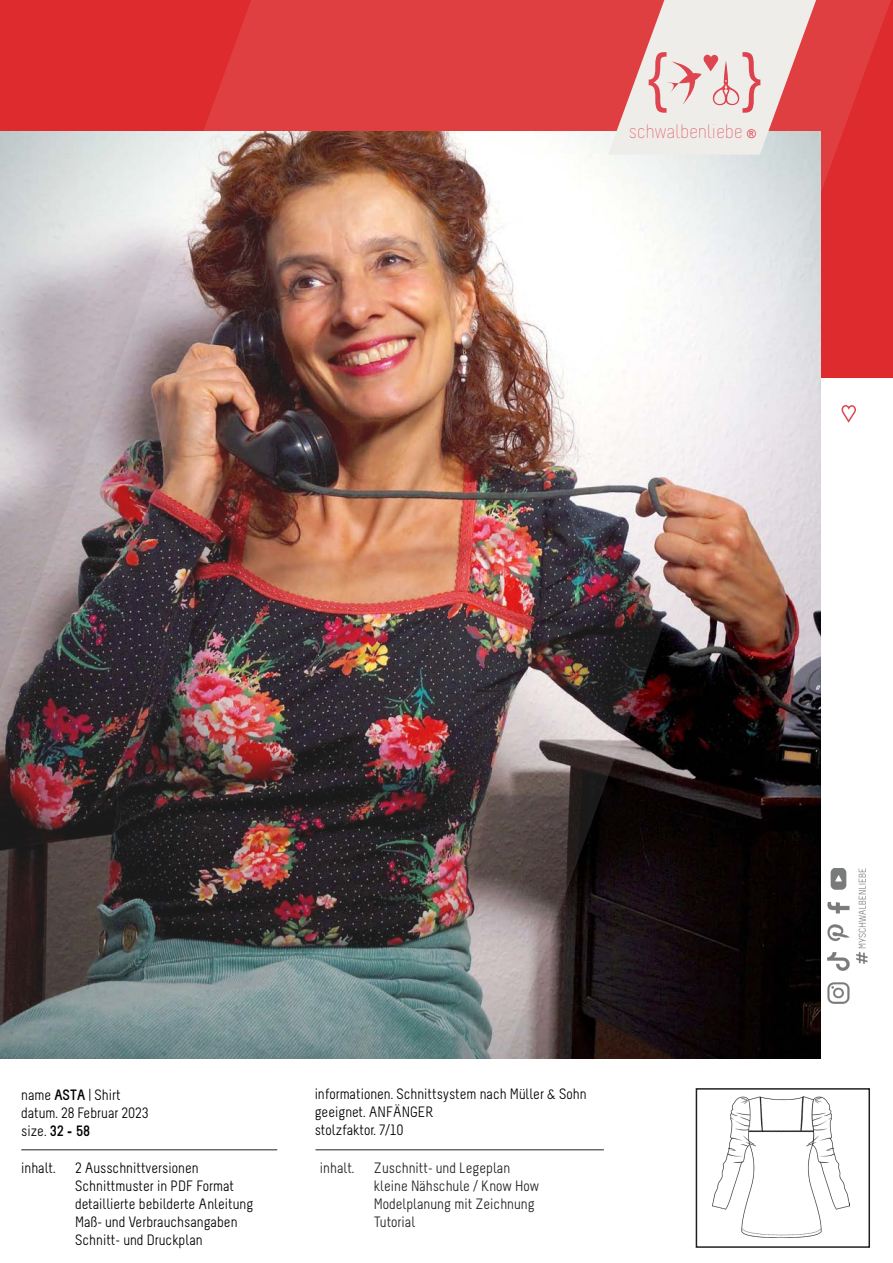
<style>
.page{position:relative;width:893px;height:1263px;background:#fff}
.page>*{position:absolute;margin:0;border:0;box-sizing:border-box;transform-origin:0 0}
.t1{font:300 19.5px "Melbourne";color:#de454f}
.t2{font:15px/18px "Melbourne";color:#000001}
.t3{font:15px/18px "Melbourne";color:#231f20}
.s1{font-family:"Arial";font-weight:400;font-size:12px}
.s2{font-weight:700}
.s3{font-family:"Avenir";font-weight:900}
</style>
<div class="page">
<img style="left:0;top:0;width:893px;height:1248px">
<svg style="left:841px;top:404px;width:16px;height:20px"></svg>
<svg style="left:608px;top:0;width:208px;height:155px;background:#e9bcbb"></svg>
<img style="left:827px;top:869px;width:43px;height:134px">
<hr style="left:21px;top:1149px;width:256px;height:1px;background:#231f20">
<hr style="left:315px;top:1149px;width:289px;height:1px;background:#231f20">
<img style="left:712px;top:1091px;width:138px;height:146px">
<div style="left:696px;top:1088px;width:174px;height:160px;border:2px solid #231f20"></div>
<h1 class="t1" style="left:629px;top:121px;width:129px">schwalbenliebe <span class="s1">®</span></h1>
<p class="t2" style="left:21px;top:1086px;width:129px">name <span class="s2">ASTA</span> | Shirt datum. 28 Februar 2023 size. <span class="s2">32</span> <span class="s3">-</span> <span class="s2">58</span></p>
<p class="t2" style="left:315px;top:1085px;width:273px">informationen. Schnittsystem nach Müller &amp; Sohn geeignet. ANFÄNGER<br>stolzfaktor. 7/10</p>
<p class="t2" style="left:21px;top:1159px;width:36px">inhalt.</p>
<p class="t2" style="left:75px;top:1159px;width:180px">2 Ausschnittversionen<br>Schnittmuster in PDF Format detaillierte bebilderte Anleitung<br>Maß- und Verbrauchsangaben<br>Schnitt- und Druckplan</p>
<p class="t3" style="left:320px;top:1159px;width:36px">inhalt.</p>
<p class="t3" style="left:374px;top:1159px;width:167px">Zuschnitt- und Legeplan kleine Nähschule / Know How<br>Modelplanung mit Zeichnung<br>Tutorial</p>
</div>
